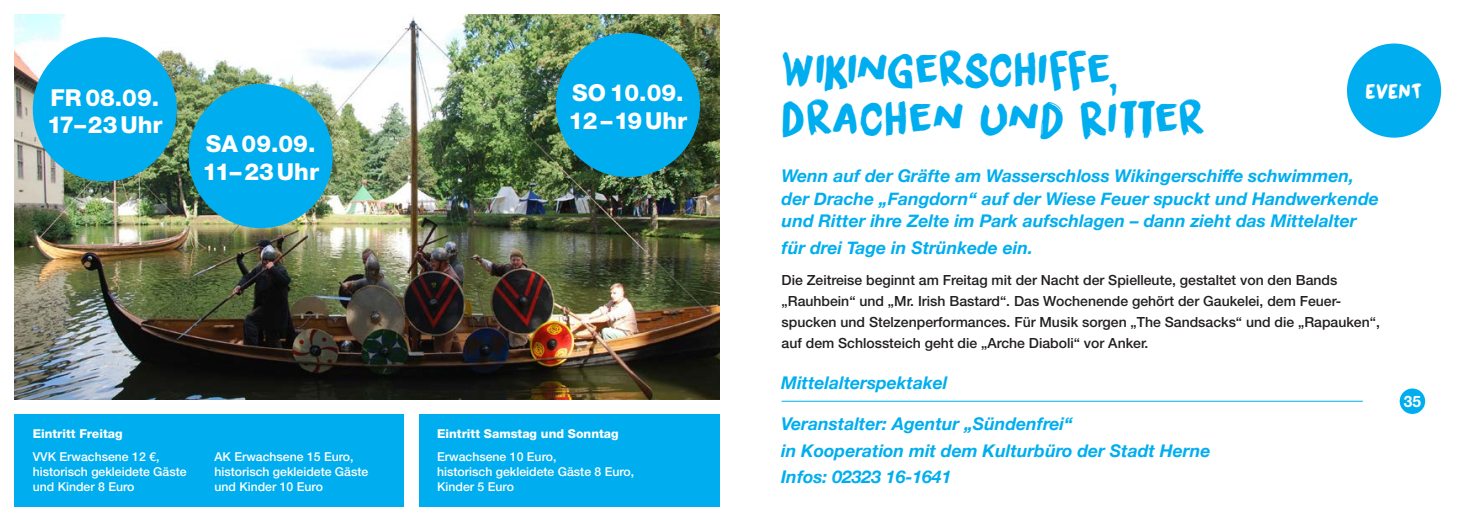
<style>
.page{position:relative;width:1469px;height:521px;background:#fff}
.page>*{position:absolute;margin:0;border:0;box-sizing:border-box;transform-origin:0 0}
.t1{font:45.5px/49px "DK Liquid Embrace";letter-spacing:-.01em;color:#00aeef}
.t2{font:800 23.45px "Helvetica Neue LT Pro";color:#fff}
.t3{font:20.65px "DK Liquid Embrace";letter-spacing:.02em;color:#fff}
.t4{font:italic 700 17.5px/22.8px "Helvetica Neue";color:#00aeef}
.t5{font:700 15.75px "Helvetica Neue LT Pro";color:#fff}
.t6{font:500 14px/21px "Helvetica Neue LT Pro";color:#231f20}
.t7{font:500 12.25px/14.9px "Helvetica Neue LT Pro";color:#fff}
.t8{font:800 12.25px "Helvetica Neue LT Pro";color:#fff}
</style>
<div class="page">
<img style="left:15px;top:15px;width:704px;height:384px">
<div style="left:33px;top:37px;width:144px;height:144px;background:#00aeef;border-radius:50%"></div>
<div style="left:189px;top:84px;width:144px;height:144px;background:#00aeef;border-radius:50%"></div>
<div style="left:556px;top:33px;width:144px;height:144px;background:#00aeef;border-radius:50%"></div>
<hr style="left:781px;top:401px;width:581px;height:1px;background:#00aeef">
<div style="left:1399px;top:388px;width:26px;height:26px;background:#00aeef;border-radius:50%"></div>
<div style="left:1346px;top:44px;width:95px;height:94px;background:#00aeef;border-radius:50%"></div>
<div style="left:15px;top:414px;width:389px;height:92px;background:#00aeef"></div>
<div style="left:419px;top:414px;width:300px;height:92px;background:#00aeef"></div>
<p class="t2" style="left:50px;top:83px;width:110px">FR 08.09.</p>
<p class="t2" style="left:47px;top:111px;width:117px">17–23Uhr</p>
<p class="t2" style="left:206px;top:130px;width:111px">SA 09.09.</p>
<p class="t2" style="left:202px;top:157px;width:118px">11–23Uhr</p>
<p class="t2" style="left:572px;top:79px;width:113px">SO 10.09.</p>
<p class="t2" style="left:568px;top:106px;width:120px">12–19Uhr</p>
<p class="t8" style="left:33px;top:426px;width:91px">Eintritt Freitag</p>
<p class="t7" style="left:33px;top:449px;width:128px">VVK Erwachsene 12 €,</p>
<p class="t7" style="left:33px;top:464px;width:155px">historisch gekleidete Gäste und Kinder 8 Euro</p>
<p class="t7" style="left:214px;top:449px;width:155px">AK Erwachsene 15 Euro, historisch gekleidete Gäste und Kinder 10 Euro</p>
<p class="t8" style="left:437px;top:426px;width:183px">Eintritt Samstag und Sonntag</p>
<p class="t7" style="left:437px;top:449px;width:199px">Erwachsene 10 Euro,<br>historisch gekleidete Gäste 8 Euro,<br>Kinder 5 Euro</p>
<p class="t1" style="left:781px;top:45px;width:425px">Wikingerschiffe,<br>Drachen und Ritter</p>
<p class="t4" style="left:781px;top:165px;width:598px">Wenn auf der Gräfte am Wasserschloss Wikingerschiffe schwimmen, der Drache „Fangdorn“ auf der Wiese Feuer spuckt und Handwerkende und Ritter ihre Zelte im Park aufschlagen – dann zieht das Mittelalter</p>
<p class="t4" style="left:781px;top:236px;width:253px">für drei Tage in Strünkede ein.</p>
<p class="t6" style="left:781px;top:269px;width:600px">Die Zeitreise beginnt am Freitag mit der Nacht der Spielleute, gestaltet von den Bands „Rauhbein“ und „Mr. Irish Bastard“. Das Wochenende gehört der Gaukelei, dem Feuer&shy;spucken und Stelzenperformances. Für Musik sorgen „The Sandsacks“ und die „Rapauken“, auf dem Schlossteich geht die „Arche Diaboli“ vor Anker.</p>
<p class="t3" style="left:1365px;top:76px;width:58px">EVENT</p>
<p class="t4" style="left:781px;top:372px;width:168px">Mittelalterspektakel</p>
<p class="t4" style="left:781px;top:411px;width:431px;line-height:26.2px">Veranstalter: Agentur „Sündenfrei“<br>in Kooperation mit dem Kulturbüro der Stadt Herne</p>
<p class="t4" style="left:781px;top:466px;width:172px">Infos: 02323 16-1641</p>
<p class="t5" style="left:1403px;top:391px;width:19px">35</p>
</div>
